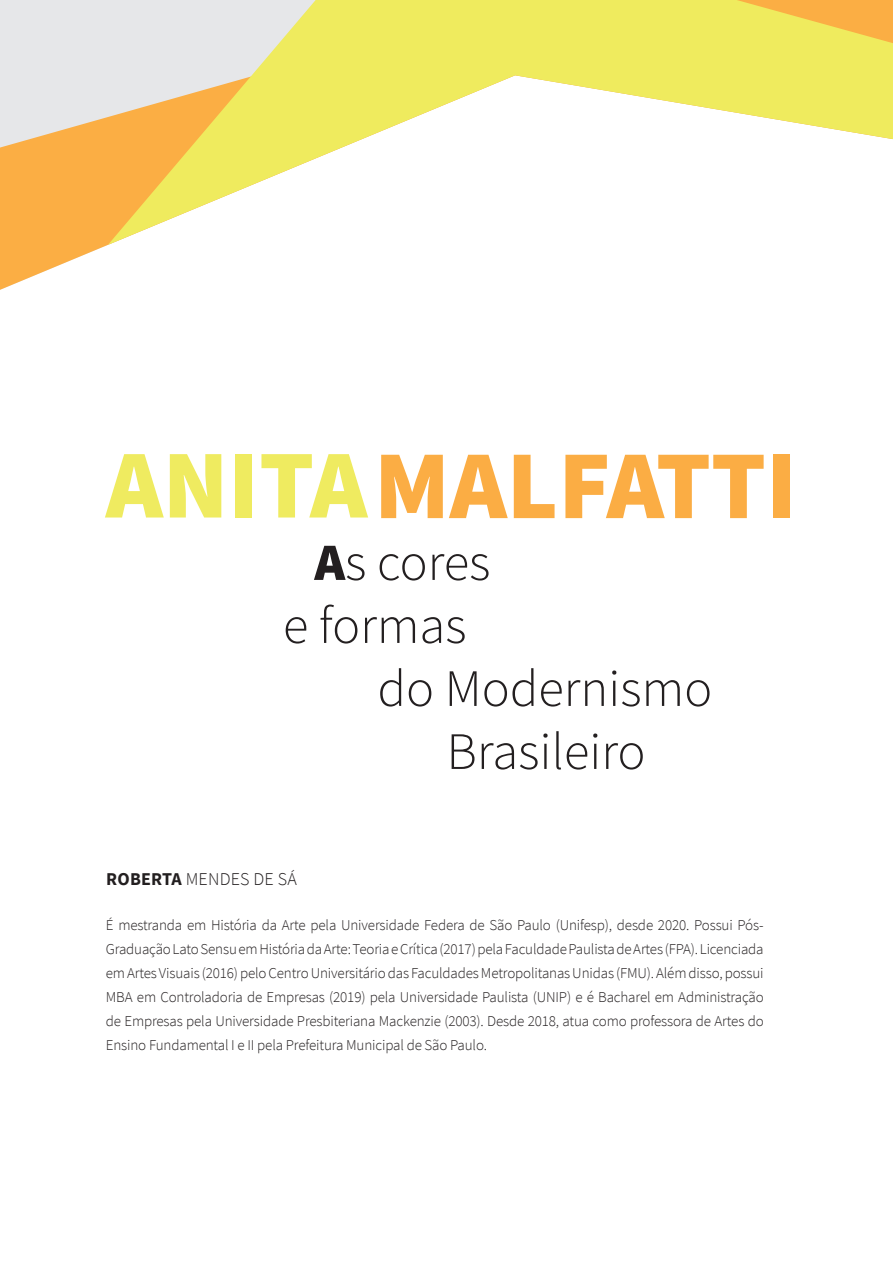
<style>
.page{position:relative;width:893px;height:1263px;background:#fff}
.page>*{position:absolute;margin:0;border:0;box-sizing:border-box;transform-origin:0 0}
.t1{font:900 97.5px "Source Sans Pro";color:#fbad44}
.t2{font:300 52.5px "Source Sans Pro";color:#231f20}
.t3{font:300 18px "Source Sans Pro";letter-spacing:.01em;color:#231f20}
.t4{font:300 15px/24px "Source Sans Pro";letter-spacing:-.01em;color:#231f20;text-align:justify}
.s1{color:#efeb60}
.s2{font-weight:900}
.s3{font-weight:700}
</style>
<div class="page">
<svg style="left:0;top:0;width:108px;height:290px;background:#f1ce9d"></svg>
<svg style="left:108px;top:0;width:785px;height:245px"></svg>
<p class="t1" style="left:106px;top:418px;width:692px"><span class="s1">ANITA</span> MALFATTI</p>
<p class="t2" style="left:314px;top:530px;width:177px"><span class="s2">A</span>s cores</p>
<p class="t2" style="left:283px;top:593px;width:185px">e formas</p>
<p class="t2" style="left:377px;top:656px;width:336px">do Modernismo</p>
<p class="t2" style="left:446px;top:719px;width:200px">Brasileiro</p>
<p class="t3" style="left:106px;top:868px;width:192px"><span class="s3">ROBERTA</span> MENDES DE SÁ</p>
<p class="t4" style="left:106px;top:913px;width:659px">É mestranda em História da Arte pela Universidade Federa de São Paulo (Unifesp), desde 2020. Possui Pós-Graduação Lato Sensu em História da Arte: Teoria e Crítica (2017) pela Faculdade Paulista de Artes (FPA). Licenciada em Artes Visuais (2016) pelo Centro Universitário das Faculdades Metropolitanas Unidas (FMU). Além disso, possui MBA em Controladoria de Empresas (2019) pela Universidade Paulista (UNIP) e é Bacharel em Administração de Empresas pela Universidade Presbiteriana Mackenzie (2003). Desde 2018, atua como professora de Artes do Ensino Fundamental I e II pela Prefeitura Municipal de São Paulo.</p>
</div>
